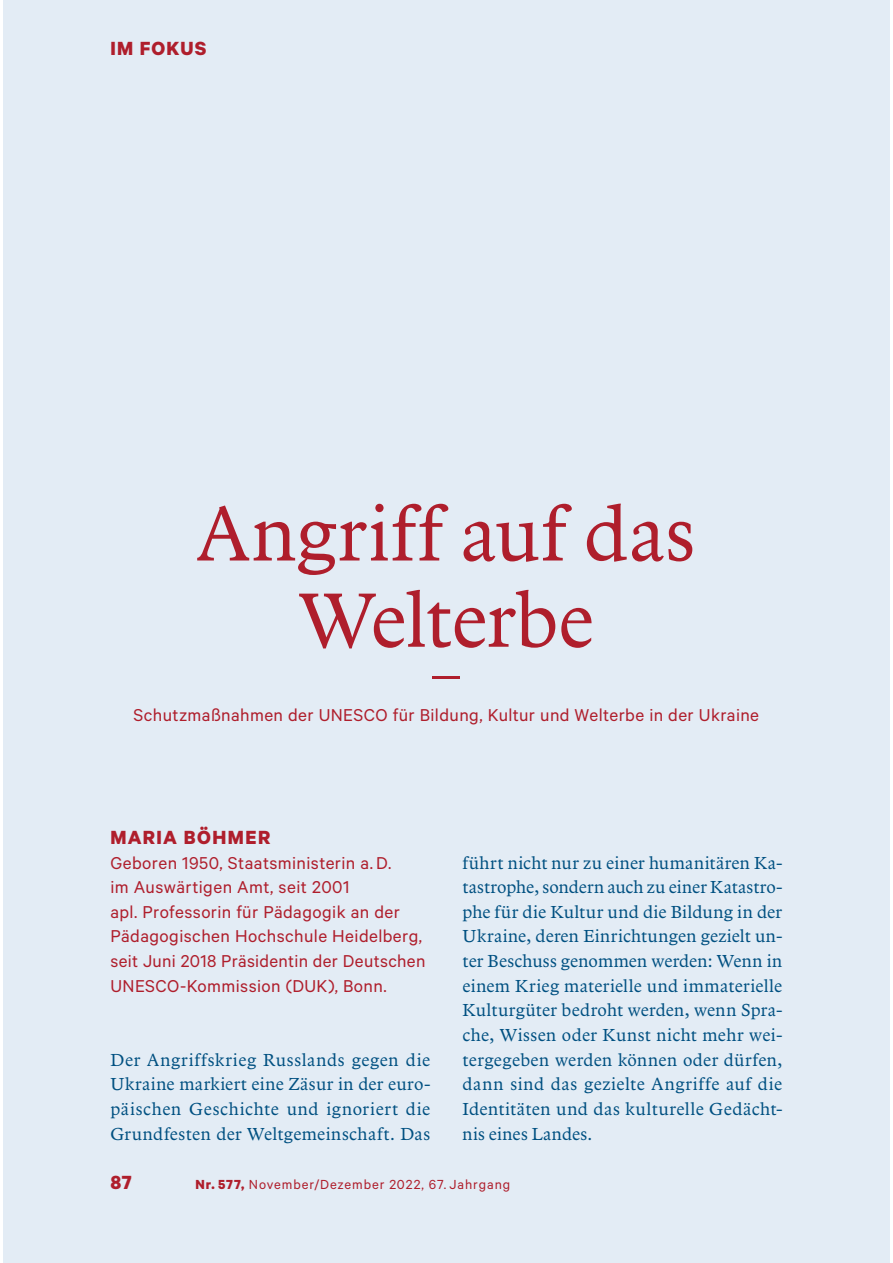
<style>
.page{position:relative;width:893px;height:1263px;background:#fff}
.page>*{position:absolute;margin:0;border:0;box-sizing:border-box;transform-origin:0 0}
.t1{font:79.65px/86.2px "Arbesco DT";letter-spacing:-.005em;color:#af1e2c;text-align:center}
.t2{font:700 21.45px "Calibre";letter-spacing:.06em;color:#af1e2c}
.t3{font:19.35px/24.6px "Calibre";letter-spacing:.02em;color:#af1e2c}
.t4{font:18px/24.6px "Arbesco DT";letter-spacing:.025em;color:#005081;text-align:justify}
.t5{font:14.85px "Calibre";letter-spacing:.06em;color:#af1e2c}
.s1{font-weight:700}
</style>
<div class="page">
<div style="left:3px;top:0;width:887px;height:1263px;background:#e3ecf5"></div>
<hr style="left:432px;top:676px;width:28px;height:3px;background:#af1e2c">
<p class="t2" style="left:110px;top:41px;width:98px">IM FOKUS</p>
<h1 class="t1" style="left:197px;top:496px;width:500px">Angriff auf das<br>Welterbe</h1>
<p class="t3" style="left:134px;top:704px;width:627px">Schutzmaßnahmen der UNESCO für Bildung, Kultur und Welterbe in der Ukraine</p>
<p class="t2" style="left:110px;top:830px;width:161px">MARIA BÖHMER</p>
<p class="t3" style="left:110px;top:852px;width:316px">Geboren 1950, Staatsministerin a. D.<br>im Auswärtigen Amt, seit 2001<br>apl. Professorin für Pädagogik an der Päda gogischen Hochschule Heidelberg, seit Juni 2018 Präsidentin der Deutschen UNESCO-Kommission (DUK), Bonn.</p>
<p class="t4" style="left:110px;top:1049px;width:321px">Der Angriffskrieg Russlands gegen die Ukrai ne markiert eine Zäsur in der euro&shy;päischen Geschichte und ignoriert die Grundfesten der Weltgemeinschaft. Das</p>
<p class="t4" style="left:462px;top:851px;width:321px">führt nicht nur zu einer humanitären Ka&shy;tastrophe, sondern auch zu einer Katastro&shy;phe für die Kultur und die Bildung in der Ukrai ne, deren Einrichtungen gezielt un&shy;ter Beschuss genommen werden: Wenn in einem Krieg materielle und immaterielle Kulturgüter bedroht werden, wenn Spra&shy;che, Wissen oder Kunst nicht mehr wei&shy;tergegeben werden können oder dürfen, dann sind das gezielte Angriffe auf die Identitäten und das kulturelle Gedächt&shy;nis eines Landes.</p>
<p class="t2" style="left:110px;top:1175px;width:23px">87</p>
<p class="t5" style="left:195px;top:1179px;width:316px"><span class="s1">Nr. 577,</span> November/Dezember 2022, 67. Jahrgang</p>
</div>
